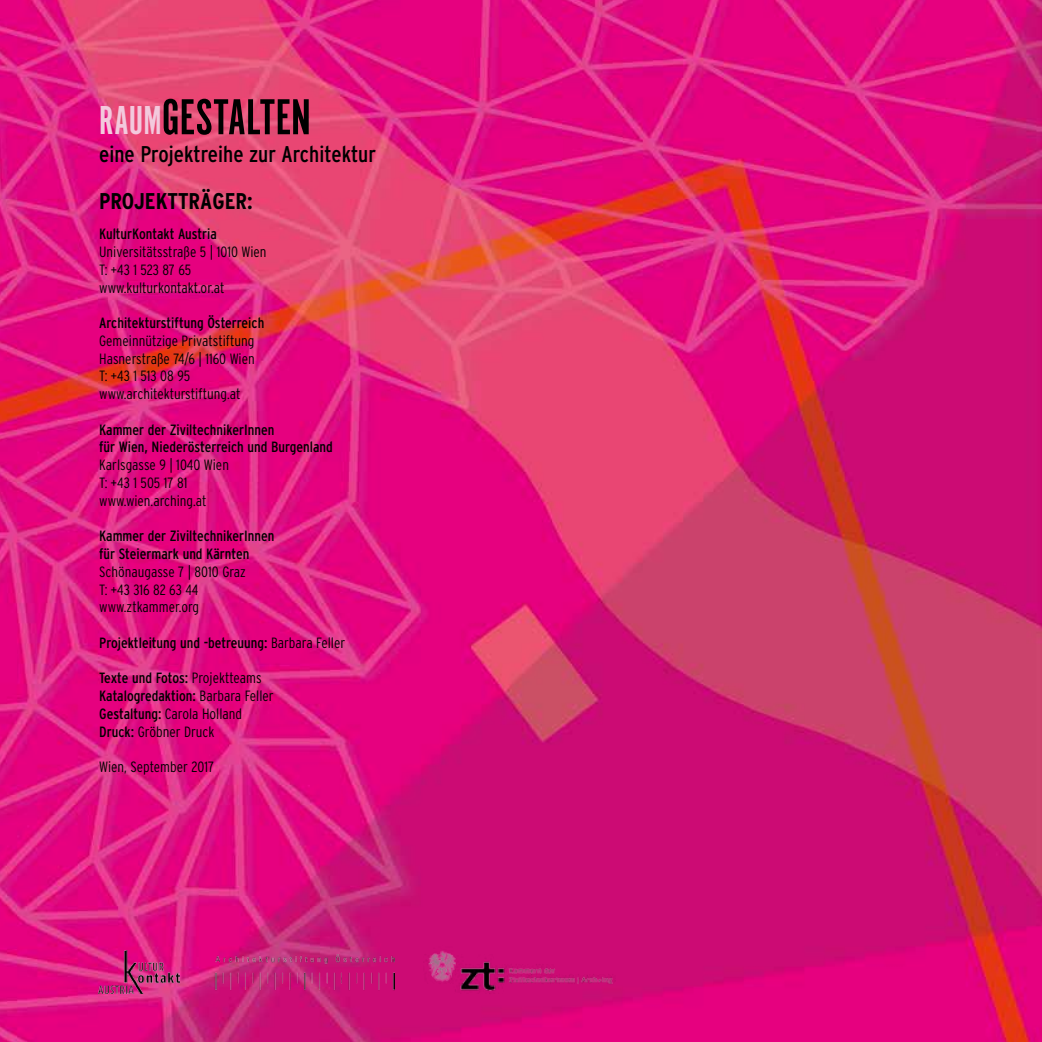
<style>
.page{position:relative;width:1042px;height:1042px;background:#fff}
.page>*{position:absolute;margin:0;border:0;box-sizing:border-box;transform-origin:0 0}
.t1{font:52.5px "Alternate Got No 1 D";color:#000}
.t2{font:condensed 22.75px "Interstate";color:#000}
.t3{font:700 condensed 22.75px "Interstate";color:#000}
.t4{font:300 condensed 14.88px/17.8px "Interstate";color:#000}
.t5{font:condensed 14.88px/17.8px "Interstate";color:#000}
.s1{font-size:42px;color:#f3c9dd}
.s2{font-weight:300}
.s3{font-weight:400}
</style>
<div class="page">
<img style="left:0;top:0;width:1042px;height:1042px">
<img style="left:98px;top:951px;width:81px;height:42px">
<img style="left:215px;top:955px;width:179px;height:35px">
<img style="left:414px;top:946px;width:216px;height:52px">
<h1 class="t1" style="left:99px;top:89px;width:213px"><span class="s1">RAUM</span>GESTALTEN</h1>
<h2 class="t2" style="left:99px;top:141px;width:278px">eine Projektreihe zur Architektur</h2>
<h2 class="t3" style="left:99px;top:188px;width:155px">PROJEKTTRÄGER:</h2>
<p class="t5" style="left:99px;top:225px;width:119px">KulturKontakt Austria</p>
<p class="t4" style="left:99px;top:242px;width:169px">Universitätsstraße 5 | 1010 Wien<br>T: +43 1 523 87 65 www.kulturkontakt.or.at</p>
<p class="t5" style="left:99px;top:314px;width:167px">Architekturstiftung Österreich</p>
<p class="t4" style="left:99px;top:331px;width:157px">Gemeinnützige Privatstiftung<br>Hasnerstraße 74/6 | 1160 Wien<br>T: +43 1 513 08 95 www.architekturstiftung.at</p>
<p class="t5" style="left:99px;top:420px;width:235px">Kammer der ZiviltechnikerInnen<br>für Wien, Niederösterreich und Burgenland</p>
<p class="t4" style="left:99px;top:456px;width:131px">Karlsgasse 9 | 1040 Wien<br>T: +43 1 505 17 81 www.wien.arching.at</p>
<p class="t5" style="left:99px;top:527px;width:177px">Kammer der ZiviltechnikerInnen für Steiermark und Kärnten</p>
<p class="t4" style="left:99px;top:563px;width:148px">Schönaugasse 7 | 8010 Graz<br>T: +43 316 82 63 44 www.ztkammer.org</p>
<p class="t5" style="left:99px;top:633px;width:247px">Projektleitung und -betreuung: <span class="s2">Barbara Feller</span></p>
<p class="t4" style="left:99px;top:669px;width:176px"><span class="s3">Texte und Fotos:</span> Projektteams<br><span class="s3">Katalogredaktion:</span> Barbara Feller<br><span class="s3">Gestaltung:</span> Carola Holland<br><span class="s3">Druck:</span> Gröbner Druck</p>
<p class="t4" style="left:99px;top:758px;width:116px">Wien, September 2017</p>
</div>
